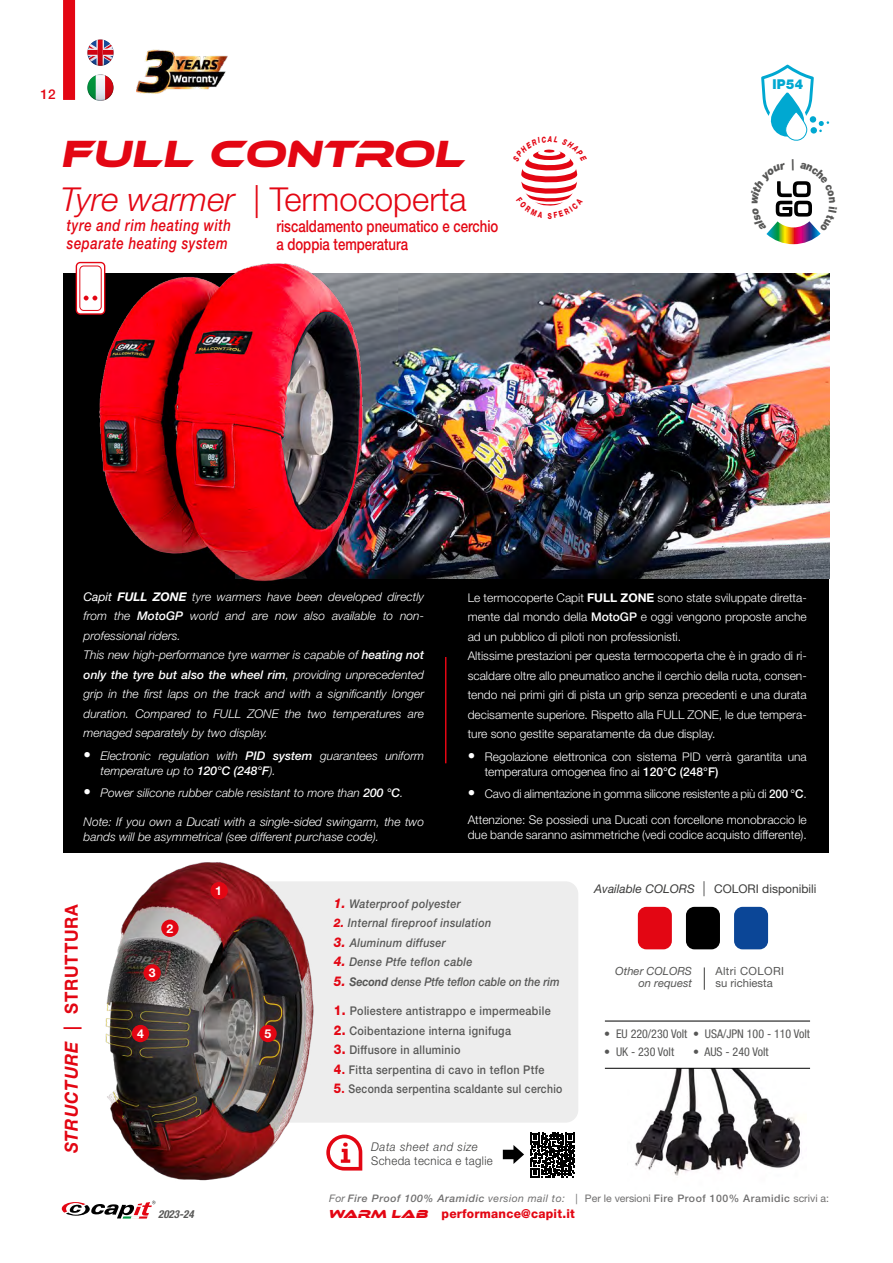
<style>
.page{position:relative;width:893px;height:1263px;background:#fff}
.page>*{position:absolute;margin:0;border:0;box-sizing:border-box;transform-origin:0 0}
.t1{font:italic 39px "Ethnocentric Rg";color:#e30613}
.t2{font:300 33px "Helvetica Neue LT Std";color:#e30613}
.t3{font:italic 700 18px "Helvetica Neue LT Std";letter-spacing:.045em;color:#e30613;scale:.94 1}
.t4{font:500 16.5px/18px "Helvetica Neue LT Std";color:#e30613;scale:.8 1}
.t5{font:italic 500 16.5px/18px "Helvetica Neue LT Std";letter-spacing:.04em;color:#e30613;scale:.8 1}
.t6{font:900 13.65px "Helvetica Neue LT Std";color:#00a8d1;scale:.92 1}
.t7{font:500 13.5px "Helvetica Neue LT Std";color:#e30613}
.t8{font:800 12.3px "Helvetica Neue LT Std";letter-spacing:.02em;color:#e30613}
.t9{font:700 12.15px "Helvetica Neue LT Std";color:#fff}
.t10{font:300 12px/19.5px "Helvetica Neue LT Std";color:#fff}
.t11{font:italic 300 12px/19.5px "Helvetica Neue LT Std";color:#fff}
.t12{font:500 12px "Helvetica Neue LT Std";letter-spacing:.03em;color:#575756;scale:.9 1}
.t13{font:italic 500 12px "Helvetica Neue LT Std";letter-spacing:.03em;color:#575756;scale:.9 1}
.t14{font:condensed 12px "Helvetica Neue LT Std";color:#575756}
.t15{font:500 12px "Helvetica Neue LT Std";letter-spacing:.03em;color:#575756;scale:.87 1}
.t16{font:italic 500 12px "Helvetica Neue LT Std";color:#575756;scale:.9 1}
.t17{font:12px "Helvetica Neue LT Std";color:#3c3c3b}
.t18{font:300 12px "Helvetica Neue LT Std";letter-spacing:.03em;color:#3c3c3b;scale:.95 1}
.t19{font:italic 300 12px "Helvetica Neue LT Std";letter-spacing:.05em;color:#3c3c3b;scale:.95 1}
.t20{font:11.25px/12px "Helvetica Neue LT Std";letter-spacing:.015em;color:#575756}
.t21{font:italic 11.25px/12px "Helvetica Neue LT Std";color:#575756;text-align:right}
.t22{font:italic 700 condensed 10.95px "Helvetica Neue LT Std";color:#575756}
.t23{font:italic 500 10.35px "Helvetica Neue LT Std";letter-spacing:.05em;color:#706f6f}
.s1{font-style:italic}
.s2{font-weight:400}
.s3{font-weight:700}
.s4{font-weight:500}
.s5{font-style:normal;font-size:15px}
.s6{font-size:15px}
.s7{font-weight:300;font-style:italic;font-size:15px}
.s8{font-style:normal}
.s9{font-weight:800;font-size:13.5px;color:#e30613}
.s10{font-weight:800;color:#e30613}
.s11{font-weight:700;font-size:13.5px;color:#e30613}
.s12{font-weight:300;font-stretch:normal}
.s13{font-weight:400;font-style:normal}
.s14{font-family:"Ethnocentric Rg";font-weight:700;font-style:italic;font-size:12px}
</style>
<div class="page">
<div style="left:337px;top:881px;width:241px;height:242px;background:#ededed"></div>
<img style="left:105px;top:862px;width:232px;height:319px">
<svg style="left:530px;top:1133px;width:45px;height:44px"></svg>
<div style="left:64px;top:563px;width:765px;height:290px;background:#000"></div>
<img style="left:413px;top:273px;width:416px;height:305px">
<img style="left:63px;top:261px;width:350px;height:363px">
<div style="left:161px;top:919px;width:18px;height:18px;background:#e30613;border-radius:50%"></div>
<div style="left:144px;top:964px;width:17px;height:17px;background:#e30613;border-radius:50%"></div>
<div style="left:132px;top:1025px;width:17px;height:17px;background:#e30613;border-radius:50%"></div>
<div style="left:210px;top:882px;width:18px;height:17px;background:#e30613;border-radius:50%"></div>
<hr style="left:445px;top:657px;width:1px;height:106px;background:#e30613">
<div style="left:638px;top:907px;width:34px;height:42px;background:#e30613;border-radius:9px"></div>
<div style="left:686px;top:907px;width:34px;height:42px;background:#000;border-radius:9px"></div>
<div style="left:734px;top:907px;width:34px;height:42px;background:#0b4697;border-radius:9px"></div>
<svg style="left:704px;top:967px;width:1px;height:23px"></svg>
<svg style="left:326px;top:1134px;width:36px;height:36px"></svg>
<svg style="left:503px;top:1145px;width:21px;height:19px"></svg>
<div style="left:76px;top:263px;width:29px;height:51px;background:#fff;border-radius:4px"></div>
<div style="left:76px;top:262px;width:29px;height:53px;border:1px solid #e30613;border-radius:4px"></div>
<div style="left:79px;top:266px;width:23px;height:45px;border:1px solid #e30613;border-radius:4px"></div>
<svg style="left:84px;top:296px;width:13px;height:4px"></svg>
<img style="left:136px;top:49px;width:92px;height:45px">
<div style="left:259px;top:1025px;width:18px;height:17px;background:#e30613;border-radius:50%"></div>
<svg style="left:761px;top:64px;width:68px;height:77px"></svg>
<img style="left:635px;top:1069px;width:165px;height:107px">
<hr style="left:605px;top:1068px;width:205px;height:1px;background:#000">
<hr style="left:605px;top:1020px;width:205px;height:1px;background:#000">
<div style="left:63px;top:0;width:12px;height:100px;background:#e30613"></div>
<svg style="left:87px;top:74px;width:27px;height:27px"></svg>
<svg style="left:87px;top:39px;width:27px;height:27px"></svg>
<svg style="left:62px;top:1200px;width:94px;height:18px"></svg>
<svg style="left:521px;top:149px;width:57px;height:57px"></svg>
<svg style="left:766px;top:181px;width:55px;height:63px"></svg>
<p class="t7" style="left:41px;top:86px;width:17px">12</p>
<h1 class="t1" style="left:61px;top:130px;width:405px">FULL CONTROL</h1>
<h2 class="t2" style="left:61px;top:179px;width:407px"><span class="s1">Tyre warmer</span> | Termocoperta</h2>
<h3 class="t5" style="left:67px;top:216px;width:207px">tyre and rim heating with separate heating system</h3>
<h3 class="t4" style="left:276px;top:217px;width:279px">riscaldamento pneumatico e cerchio a doppia temperatura</h3>
<p class="t6" style="left:772px;top:76px;width:35px">IP54</p>
<p class="t11" style="left:84px;top:586px;width:342px"><span class="s2">Capit</span> <span class="s3">FULL ZONE</span> tyre warmers have been developed directly from the <span class="s4">MotoGP</span> world and are now also available to non&shy;professional riders.<br>This new high-performance tyre warmer is capable of <span class="s4">heating not only the tyre but also the wheel rim</span>, providing unprecedented grip in the first laps on the track and with a significantly longer duration. Compared to FULL ZONE the two temperatures are menaged separately by two display.</p>
<p class="t11" style="left:101px;top:748px;width:325px;line-height:15px;text-indent:-17px"><span class="s5">•</span> Electronic regulation with <span class="s4">PID system</span> guarantees uniform temperature up to <span class="s4">120°C (248°F</span>).</p>
<p class="t11" style="left:84px;top:783px;width:321px"><span class="s5">•</span> Power silicone rubber cable resistant to more than <span class="s4">200 °C</span>.</p>
<p class="t11" style="left:84px;top:814px;width:342px;line-height:15px">Note: If you own a Ducati with a single-sided swingarm, the two bands will be asymmetrical (see different purchase code).</p>
<p class="t9" style="left:215px;top:883px;width:8px">1</p>
<p class="t10" style="left:468px;top:587px;width:341px">Le termocoperte Capit <span class="s3">FULL ZONE</span> sono state sviluppate diretta&shy;mente dal mondo della <span class="s4">MotoGP</span> e oggi vengono proposte anche ad un pubblico di piloti non professionisti.<br>Altissime prestazioni per questa termocoperta che è in grado di ri&shy;scaldare oltre allo pneumatico anche il cerchio della ruota, consen&shy;tendo nei primi giri di pista un grip senza precedenti e una durata decisamente superiore. Rispetto alla FULL ZONE, le due tempera&shy;ture sono gestite separatamente da due display.</p>
<p class="t10" style="left:485px;top:749px;width:323px;line-height:15px;text-indent:-17px"><span class="s6">•</span> Regolazione elettronica con sistema PID verrà garantita una temperatura omogenea fino ai <span class="s4">120°C (248°F)</span></p>
<p class="t10" style="left:468px;top:781px;width:341px;line-height:25.5px"><span class="s6">•</span> Cavo di alimentazione in gomma silicone resistente a più di <span class="s4">200 °C</span>.<br>Attenzione: Se possiedi una Ducati con forcellone monobraccio le</p>
<p class="t10" style="left:468px;top:824px;width:341px">due bande saranno asimmetriche (vedi codice acquisto differente).</p>
<p class="t17" style="left:594px;top:882px;width:224px"><span class="s1">Available COLORS</span> <span class="s7">|</span> COLORI disponibili</p>
<h3 class="t3" style="left:60px;top:1153px;width:267px;rotate:-90deg">STRUCTURE | <span class="s8">STRUTTURA</span></h3>
<p class="t9" style="left:167px;top:921px;width:8px">2</p>
<p class="t9" style="left:149px;top:965px;width:8px">3</p>
<p class="t9" style="left:137px;top:1026px;width:8px">4</p>
<p class="t22" style="left:158px;top:1207px;width:37px">2023-24</p>
<p class="t9" style="left:265px;top:1026px;width:8px">5</p>
<p class="t13" style="left:334px;top:897px;width:143px"><span class="s9">1.</span> Waterproof polyester</p>
<p class="t13" style="left:334px;top:916px;width:176px"><span class="s10">2.</span> Internal fireproof insulation</p>
<p class="t13" style="left:334px;top:936px;width:126px"><span class="s9">3.</span> Aluminum diffuser</p>
<p class="t13" style="left:334px;top:955px;width:156px"><span class="s9">4.</span> Dense Ptfe teflon cable</p>
<p class="t16" style="left:334px;top:975px;width:252px"><span class="s9">5.</span> <span class="s3">Second</span> dense Ptfe teflon cable on the rim</p>
<p class="t12" style="left:334px;top:1004px;width:243px"><span class="s9">1.</span> Poliestere antistrappo e impermeabile</p>
<p class="t12" style="left:334px;top:1023px;width:198px"><span class="s9">2.</span> Coibentazione interna ignifuga</p>
<p class="t12" style="left:334px;top:1043px;width:142px"><span class="s9">3.</span> Diffusore in alluminio</p>
<p class="t12" style="left:334px;top:1062px;width:236px"><span class="s9">4</span><span class="s11">.</span> Fitta serpentina di cavo in teflon Ptfe</p>
<p class="t15" style="left:334px;top:1082px;width:264px"><span class="s9">5</span><span class="s11">.</span> Seconda serpentina scaldante sul cerchio</p>
<p class="t21" style="left:615px;top:965px;width:78px">Other COLORS on request</p>
<p class="t20" style="left:715px;top:965px;width:70px">Altri COLORI su richiesta</p>
<p class="t14" style="left:604px;top:1027px;width:84px"><span class="s12">•</span> EU 220/230 Volt</p>
<p class="t14" style="left:604px;top:1045px;width:71px"><span class="s12">•</span> UK - 230 Volt</p>
<p class="t14" style="left:693px;top:1027px;width:118px"><span class="s12">•</span> USA/JPN 100 - 110 Volt</p>
<p class="t14" style="left:693px;top:1045px;width:77px"><span class="s12">•</span> AUS - 240 Volt</p>
<p class="t19" style="left:371px;top:1140px;width:114px">Data sheet and size</p>
<p class="t18" style="left:371px;top:1153px;width:129px">Scheda tecnica e taglie</p>
<p class="t23" style="left:329px;top:1192px;width:501px"><span class="s2">For</span> Fire Proof 100% Aramidic <span class="s2">version mail to: |</span> <span class="s13">Per le versioni</span> <span class="s8">Fire Proof 100% Aramidic</span> <span class="s13">scrivi a:</span></p>
<p class="t8" style="left:328px;top:1207px;width:248px"><span class="s14">WARM LAB</span> performance@capit.it</p>
</div>
